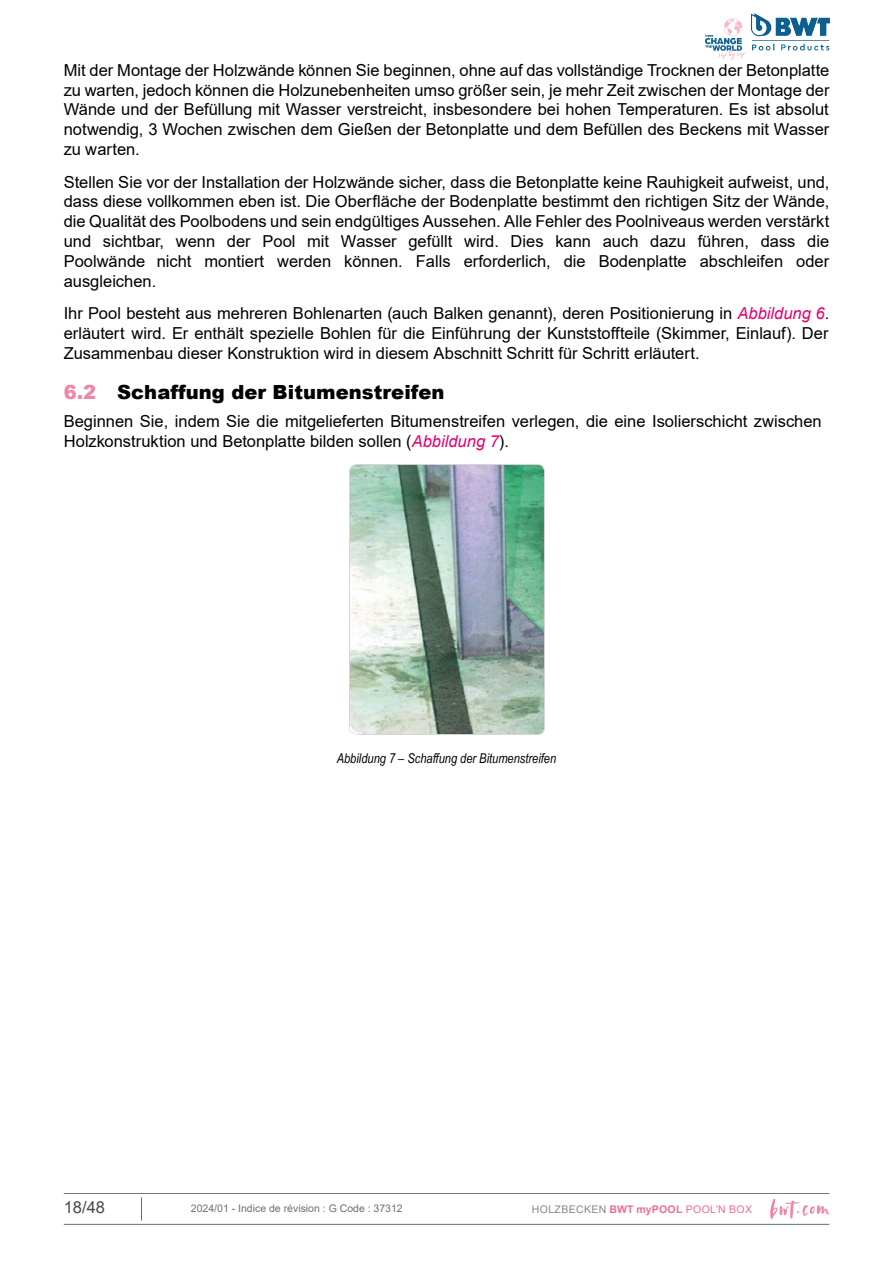
<style>
.page{position:relative;width:893px;height:1263px;background:#fff}
.page>*{position:absolute;margin:0;border:0;box-sizing:border-box;transform-origin:0 0}
.t1{font:900 19.5px "Arial";letter-spacing:.005em;color:#000}
.t2{font:16.5px/19.8px "Arial";color:#000;text-align:justify}
.t3{font:16.5px "Arial";color:#474746}
.t4{font:italic 13.5px "Arial Narrow";color:#000}
.t5{font:10.5px "Arial";color:#706f6f}
.t6{font:10.5px "Arial";letter-spacing:.035em;color:#878786}
.s1{font-style:inherit}
.s2{font-style:italic;color:#e6006c}
.s3{color:#f086a6}
.s4{font-weight:700;color:#ed6d96}
.s5{color:#ed6d96}
</style>
<div class="page">
<hr style="left:64px;top:1224px;width:765px;height:1px;background:#676c6e">
<hr style="left:64px;top:1193px;width:765px;height:1px;background:#676c6e">
<svg style="left:141px;top:1197px;width:1px;height:23px"></svg>
<svg style="left:770px;top:1199px;width:59px;height:20px"></svg>
<img style="left:350px;top:464px;width:194px;height:270px">
<img style="left:706px;top:13px;width:123px;height:47px">
<p class="t2" style="left:64px;top:60px;width:767px">Mit der Montage der Holzwände können Sie beginnen, ohne auf das vollständige Trocknen der Betonplatte zu warten, jedoch können die Holzunebenheiten umso größer sein, je mehr Zeit zwischen der Montage der Wände und der Befüllung mit Wasser verstreicht, insbesondere bei hohen Temperaturen. Es ist absolut notwendig, 3 Wochen zwischen dem Gießen der Betonplatte und dem Befüllen des Beckens mit Wasser zu warten.</p>
<p class="t2" style="left:64px;top:172px;width:767px">Stellen Sie vor der Installation der Holzwände sicher, dass die Betonplatte keine Rauhigkeit aufweist, und, das<span class="s1">s</span> diese vollkomme<span class="s1">n</span> eben ist. Die Oberfläche der Bodenplatt<span class="s1">e</span> bestimmt <span class="s1">den</span> richtigen Sitz der Wände<span class="s1">, </span>die Qualität des Poolbodens und sein endgültiges Aussehen. Alle Fehler des Poolniveaus werden verstärkt und sichtbar, wenn der Pool mit Wasser gefüllt wird. Dies kann auch dazu führen, dass die Poolwände nicht montiert werden können. Falls erforderlich, die Bodenplatte abschleifen oder ausgleichen.</p>
<p class="t2" style="left:64px;top:303px;width:767px">Ihr Pool besteht aus mehreren Bohlenarten (auch Balken genannt), deren Positionierung in <span class="s2">Abbildung 6</span>. erläuter<span class="s1">t</span> wird<span class="s1">.</span> E<span class="s1">r</span> enthäl<span class="s1">t</span> speziel<span class="s1">le</span> Bohle<span class="s1">n</span> fü<span class="s1">r</span> di<span class="s1">e</span> Einführun<span class="s1">g</span> de<span class="s1">r</span> Kunststofftei<span class="s1">le</span> (Skimmer<span class="s1">,</span> Einlauf)<span class="s1">.</span> De<span class="s1">r </span>Zusammenbau dieser Konstruktion wird in diesem Abschnitt Schritt für Schritt erläutert.</p>
<p class="t1" style="left:64px;top:378px;width:382px"><span class="s3">6.2</span> Schaffung der Bitumenstreifen</p>
<p class="t2" style="left:64px;top:412px;width:759px">Beginnen Sie, indem Sie die mitgelieferten Bitumenstreifen verlegen, die eine Isolierschicht zwischen<br>Holzkonstruktion und Betonplatte bilden sollen (<span class="s2">Abbildung 7</span>).</p>
<p class="t4" style="left:337px;top:749px;width:221px">Abbildung 7 – Schaffung der Bitumenstreifen</p>
<p class="t3" style="left:64px;top:1196px;width:43px">18/48</p>
<p class="t5" style="left:191px;top:1201px;width:213px">2024/01 - Indice de révision : G Code : 37312</p>
<p class="t6" style="left:532px;top:1202px;width:222px">HOLZBECKEN <span class="s4">BWT myPOOL</span> <span class="s5">POOL’N BOX</span></p>
</div>
